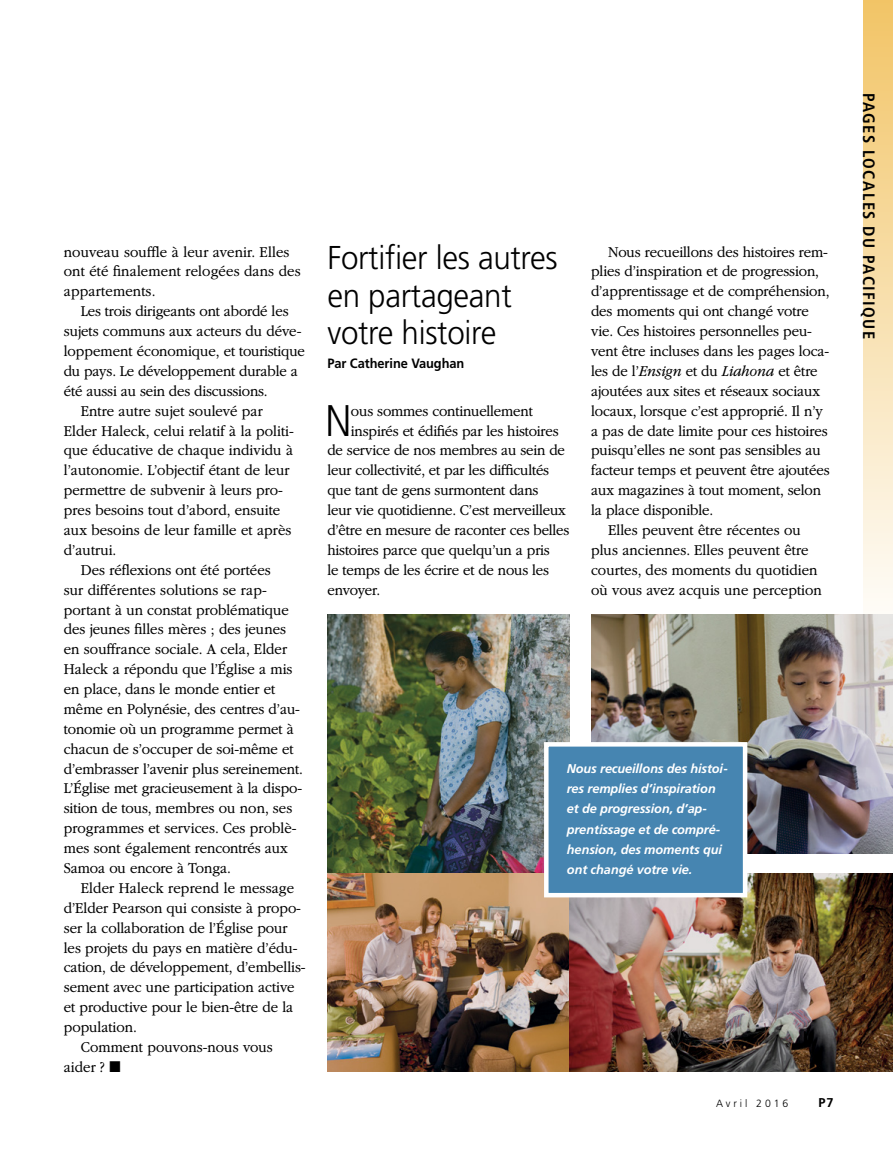
<style>
.page{position:relative;width:893px;height:1161px;background:#fff}
.page>*{position:absolute;margin:0;border:0;box-sizing:border-box;transform-origin:0 0}
.ARTCL_para_first_NEW{font:300 44.25px "Frutigerlds Lat";color:#000;scale:.88 1}
.FIGimg_title{font:300 33px/37.5px "Frutigerlds Lat";letter-spacing:-.01em;color:#000;scale:.95 1}
.t1{font:700 condensed 16.5px "Frutigerlds Lat";letter-spacing:.085em;color:#000}
.ARTCL_para_NEWS{font:300 15.75px/20px "Garamondlds Lat Plus";letter-spacing:-.005em;color:#000;scale:.95 1}
.ARTCL_para_first_NEW-2{font:300 15.75px "Garamondlds Lat Plus";letter-spacing:-.015em;color:#000;scale:.95 1}
.ARTCL-BY_para_first{font:700 13.5px "Frutigerlds Lat";letter-spacing:-.005em;color:#000;scale:.95 1}
.FIGimg_CAP_para_NEWS{font:italic 700 12.75px/20.2px "Frutigerlds Lat";letter-spacing:-.01em;color:#fff}
.t2{font:700 12.75px "Frutigerlds Lat";color:#000}
.t3{font:300 10.5px "Frutigerlds Lat";letter-spacing:.28em;color:#000}
.s1{font-style:italic}
</style>
<div class="page">
<div style="left:863px;top:0;width:30px;height:639px;background:linear-gradient(to bottom,#f2c466,#fefefd)"></div>
<img style="left:327px;top:614px;width:243px;height:458px">
<img style="left:591px;top:614px;width:302px;height:239px">
<img style="left:570px;top:873px;width:323px;height:199px">
<div style="left:544px;top:742px;width:203px;height:155px;background:#4685b1;border:4px solid #fff"></div>
<p class="ARTCL_para_NEWS" style="left:64px;top:241px;width:251px">nouveau souffle à leur avenir. Elles ont été finalement relogées dans des appartements.</p>
<p class="ARTCL_para_NEWS" style="left:64px;top:301px;width:255px;text-indent:17px">Les trois dirigeants ont abordé les sujets communs aux acteurs du déve&shy;loppement économique, et touristique du pays. Le développement durable a été aussi au sein des discussions.</p>
<p class="ARTCL_para_NEWS" style="left:64px;top:400px;width:244px;text-indent:17px">Entre autre sujet soulevé par<br>Elder Haleck, celui relatif à la politi&shy;que éducative de chaque individu à l’autonomie. L’objectif étant de leur permettre de subvenir à leurs pro&shy;pres besoins tout d’abord, ensuite aux besoins de leur famille et après d’autrui.</p>
<p class="ARTCL_para_NEWS" style="left:64px;top:559px;width:253px;text-indent:17px">Des réflexions ont été portées<br>sur différentes solutions se rap&shy;portant à un constat problématique des jeunes filles mères ; des jeunes en souffrance sociale. A cela, Elder Haleck a répondu que l’Église a mis en place, dans le monde entier et même en Polynésie, des centres d’au&shy;tonomie où un programme permet à chacun de s’occuper de soi-même et d’embrasser l’avenir plus sereinement.<br>L’Église met gracieusement à la dispo&shy;sition de tous, membres ou non, ses programmes et services. Ces problè&shy;mes sont également rencontrés aux Samoa ou encore à Tonga.</p>
<p class="ARTCL_para_NEWS" style="left:64px;top:878px;width:256px;text-indent:17px">Elder Haleck reprend le message d’Elder Pearson qui consiste à propo&shy;ser la collaboration de l’Église pour les projets du pays en matière d’édu&shy;cation, de développement, d’embellis&shy;sement avec une participation active et productive pour le bien-être de la population.</p>
<p class="ARTCL_para_NEWS" style="left:64px;top:1037px;width:222px;text-indent:17px">Comment pouvons-nous vous aider ? ◼</p>
<p class="FIGimg_title" style="left:327px;top:238px;width:244px">Fortifier les autres en partageant votre histoire</p>
<p class="ARTCL-BY_para_first" style="left:327px;top:353px;width:146px">Par Catherine Vaughan</p>
<p class="ARTCL_para_first_NEW" style="left:325px;top:388px;width:31px">N</p>
<p class="ARTCL_para_first_NEW-2" style="left:351px;top:399px;width:193px">ous sommes continuellement</p>
<p class="ARTCL_para_first_NEW-2" style="left:351px;top:419px;width:220px">inspirés et édifiés par les histoires</p>
<p class="ARTCL_para_first_NEW-2" style="left:327px;top:439px;width:252px">de service de nos membres au sein de</p>
<p class="ARTCL_para_first_NEW-2" style="left:327px;top:459px;width:235px">leur collectivité, et par les difficultés</p>
<p class="ARTCL_para_first_NEW-2" style="left:327px;top:479px;width:224px">que tant de gens surmontent dans</p>
<p class="ARTCL_para_first_NEW-2" style="left:327px;top:499px;width:253px">leur vie quotidienne. C’est merveilleux</p>
<p class="ARTCL_para_first_NEW-2" style="left:327px;top:519px;width:256px">d’être en mesure de raconter ces belles</p>
<p class="ARTCL_para_first_NEW-2" style="left:327px;top:538px;width:236px">histoires parce que quelqu’un a pris</p>
<p class="ARTCL_para_first_NEW-2" style="left:327px;top:558px;width:235px">le temps de les écrire et de nous les</p>
<p class="ARTCL_para_first_NEW-2" style="left:327px;top:578px;width:57px">envoyer.</p>
<p class="ARTCL_para_NEWS" style="left:591px;top:241px;width:253px;text-indent:17px">Nous recueillons des histoires rem&shy;plies d’inspiration et de progression, d’apprentissage et de compréhension, des moments qui ont changé votre vie. Ces histoires personnelles peu&shy;vent être incluses dans les pages loca&shy;les de l’<span class="s1">Ensign</span> et du <span class="s1">Liahona</span> et être ajoutées aux sites et réseaux sociaux locaux, lorsque c’est approprié. Il n’y a pas de date limite pour ces histoires puisqu’elles ne sont pas sensibles au facteur temps et peuvent être ajoutées aux magazines à tout moment, selon la place disponible.</p>
<p class="ARTCL_para_NEWS" style="left:591px;top:520px;width:245px;text-indent:17px">Elles peuvent être récentes ou plus anciennes. Elles peuvent être courtes, des moments du quotidien où vous avez acquis une perception</p>
<p class="FIGimg_CAP_para_NEWS" style="left:567px;top:758px;width:163px">Nous recueillons des histoi&shy;res remplies d’inspiration et de progression, d’ap&shy;prentissage et de compré&shy;hension, des moments qui ont changé votre vie.</p>
<p class="t3" style="left:716px;top:1095px;width:74px">Avril 2016</p>
<p class="t2" style="left:819px;top:1092px;width:16px">P7</p>
<p class="t1" style="left:881px;top:93px;width:248px;rotate:90deg">PAGES LOCALES DU PACIFIQUE</p>
</div>
